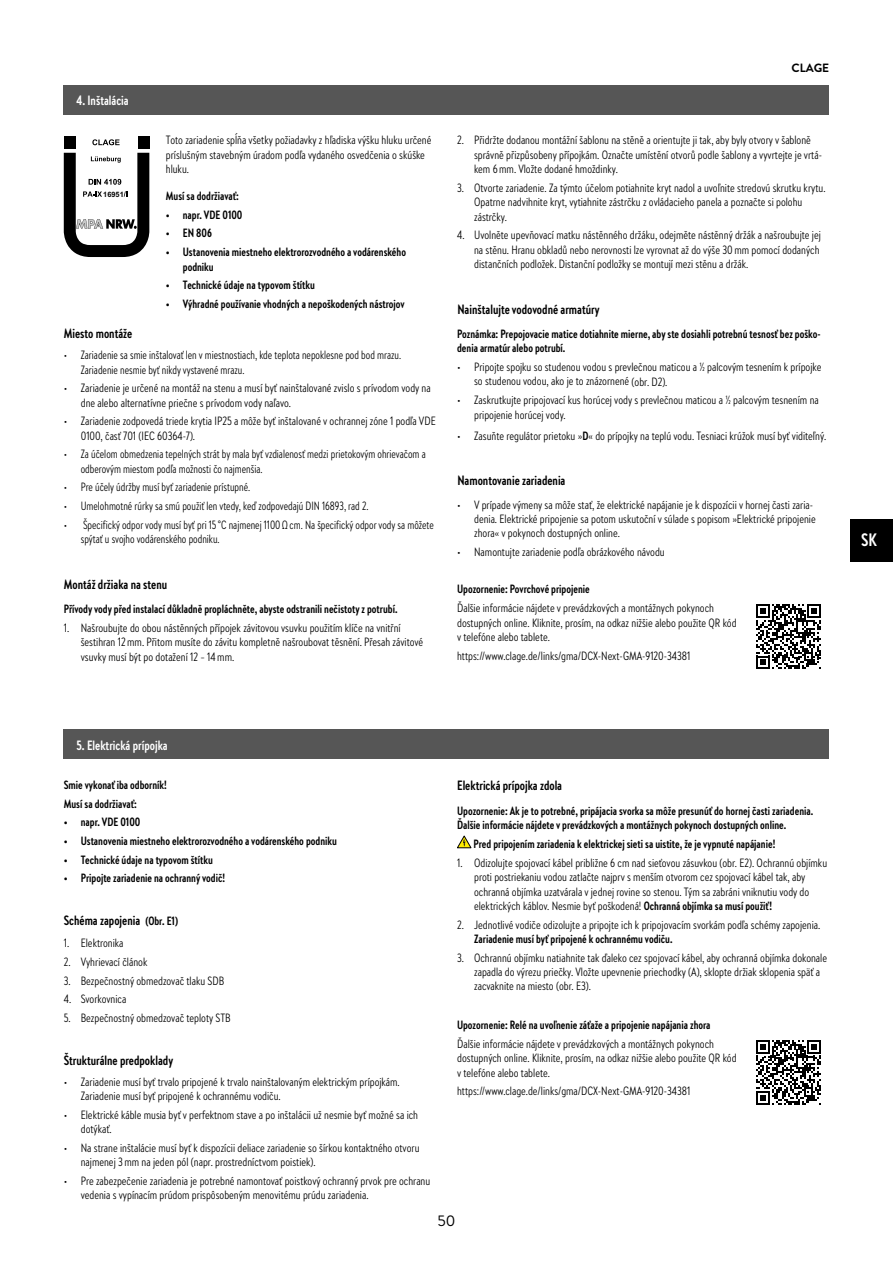
<style>
.page{position:relative;width:893px;height:1263px;background:#fff}
.page>*{position:absolute;margin:0;border:0;box-sizing:border-box;transform-origin:0 0}
.t1{font:700 18px "Brandon Text Cond";color:#fff}
.t2{font:15px "Brandon Text";color:#000}
.t3{font:700 13.5px "Brandon Text Cond";color:#000}
.t4{font:700 13.5px "Brandon Text Cond";color:#fff}
.t5{font:12px/14.4px "Brandon Text Cond";color:#000}
.t6{font:700 12px/14.4px "Brandon Text Cond";color:#000}
.t7{font:12px/14.4px "Brandon Text Cond";color:#000;scale:.94 1}
.t8{font:700 12px "Brandon Text";color:#000}
.t9{font:700 7.35px "Arial";color:#000}
.s1{font-weight:700}
.s2{font-size:12px}
</style>
<div class="page">
<div style="left:850px;top:519px;width:43px;height:42px;background:#000"></div>
<svg style="left:756px;top:604px;width:65px;height:65px"></svg>
<svg style="left:756px;top:1040px;width:65px;height:65px"></svg>
<div style="left:64px;top:85px;width:765px;height:30px;background:#565656"></div>
<svg style="left:457px;top:836px;width:14px;height:12px"></svg>
<div style="left:64px;top:729px;width:765px;height:30px;background:#565656"></div>
<div style="left:64px;top:136px;width:11px;height:12px;background:#000"></div>
<div style="left:138px;top:136px;width:11px;height:12px;background:#000"></div>
<svg style="left:92px;top:139px;width:28px;height:6px"></svg>
<svg style="left:64px;top:153px;width:85px;height:104px"></svg>
<p class="t4" style="left:77px;top:92px;width:54px">4. Inštalácia</p>
<p class="t5" style="left:166px;top:133px;width:267px">Toto zariadenie spĺňa všetky požiadavky z hľadiska výšku hluku určené príslušným stavebným úradom podľa vydaného osvedčenia o skúške hluku.</p>
<p class="t9" style="left:103px;top:189px;width:22px">16951</p>
<p class="t6" style="left:166px;top:188px;width:74px">Musí sa dodržiavať:</p>
<p class="t6" style="left:166px;top:207px;width:78px">• napr. VDE 0100</p>
<p class="t6" style="left:166px;top:226px;width:48px">• EN 806</p>
<p class="t6" style="left:183px;top:244px;width:225px;text-indent:-17px">• Ustanovenia miestneho elektrorozvodného a vodárenského podniku</p>
<p class="t6" style="left:166px;top:277px;width:151px">• Technické údaje na typovom štítku</p>
<p class="t6" style="left:166px;top:296px;width:240px">• Výhradné používanie vhodných a nepoškodených nástrojov</p>
<p class="t3" style="left:64px;top:324px;width:70px">Miesto montáže</p>
<p class="t7" style="left:81px;top:347px;width:342px;text-indent:-17px">• Zariadenie sa smie inštalovať len v miestnostiach, kde teplota nepoklesne pod bod mrazu.<br>Zariadenie nesmie byť nikdy vystavené mrazu.</p>
<p class="t5" style="left:81px;top:380px;width:351px;text-indent:-17px">• Zariadenie je určené na montáž na stenu a musí byť nainštalované zvislo s prívodom vody na dne alebo alternatívne priečne s prívodom vody naľavo.</p>
<p class="t5" style="left:81px;top:413px;width:356px;text-indent:-17px">• Zariadenie zodpovedá triede krytia IP25 a môže byť inštalované v ochrannej zóne 1 podľa VDE<br>0100, časť 701 (IEC 60364-7).</p>
<p class="t7" style="left:81px;top:447px;width:368px;text-indent:-17px">• Za účelom obmedzenia tepelných strát by mala byť vzdialenosť medzi prietokovým ohrievačom a odberovým miestom podľa možnosti čo najmenšia.</p>
<p class="t7" style="left:64px;top:480px;width:200px">• Pre účely údržby musí byť zariadenie prístupné.</p>
<p class="t7" style="left:64px;top:498px;width:326px">• Umelohmotné rúrky sa smú použiť len vtedy, keď zodpovedajú DIN 16893, rad 2.</p>
<p class="t7" style="left:81px;top:517px;width:377px;text-indent:-17px">• Špecifický odpor vody musí byť pri 15 °C najmenej 1100Ωcm. Na špecifický odpor vody sa môžete spýtať u svojho vodárenského podniku.</p>
<p class="t3" style="left:64px;top:575px;width:105px">Montáž držiaka na stenu</p>
<p class="t6" style="left:64px;top:602px;width:335px">Přívody vody před instalací důkladně propláchněte, abyste odstranili nečistoty z potrubí.</p>
<p class="t5" style="left:81px;top:620px;width:344px;text-indent:-17px">1. Našroubujte do obou nástěnných přípojek závitovou vsuvku použitím klíče na vnitřní šestihran 12mm. Přitom musíte do závitu kompletně našroubovat těsnění. Přesah závitové vsuvky musí být po dotažení 12 – 14mm.</p>
<p class="t8" style="left:791px;top:60px;width:39px">CLAGE</p>
<p class="t5" style="left:474px;top:133px;width:349px;text-indent:-17px">2. Přidržte dodanou montážní šablonu na stěně a orientujte ji tak, aby byly otvory v šabloně správně přizpůsobeny přípojkám. Označte umístění otvorů podle šablony a vyvrtejte je vrtá&shy;kem 6mm. Vložte dodané hmoždinky.</p>
<p class="t5" style="left:474px;top:180px;width:353px;text-indent:-17px">3. Otvorte zariadenie. Za týmto účelom potiahnite kryt nadol a uvoľnite stredovú skrutku krytu.<br>Opatrne nadvihnite kryt, vytiahnite zástrčku z ovládacieho panela a poznačte si polohu zástrčky.</p>
<p class="t5" style="left:474px;top:228px;width:348px;text-align:justify;text-indent:-17px">4. Uvolněte upevňovací matku nástěnného držáku, odejměte nástěnný držák a našroubujte jej na stěnu. Hranu obkladů nebo nerovnosti lze vyrovnat až do výše 30mm pomocí dodaných distančních podložek. Distanční podložky se montují mezi stěnu a držák.</p>
<p class="t3" style="left:457px;top:300px;width:144px">Nainštalujte vodovodné armatúry</p>
<p class="t6" style="left:457px;top:326px;width:365px">Poznámka: Prepojovacie matice dotiahnite mierne, aby ste dosiahli potrebnú tesnosť bez poško&shy;denia armatúr alebo potrubí.</p>
<p class="t5" style="left:474px;top:359px;width:349px;text-indent:-17px">• Pripojte spojku so studenou vodou s prevlečnou maticou a ½ palcovým tesnením k prípojke so studenou vodou, ako je to znázornené.(obr. D2).</p>
<p class="t5" style="left:474px;top:392px;width:346px;text-indent:-17px">• Zaskrutkujte pripojovací kus horúcej vody s prevlečnou maticou a ½ palcovým tesnením na pripojenie horúcej vody.</p>
<p class="t5" style="left:457px;top:428px;width:371px">• Zasuňte regulátor prietoku »<span class="s1">D</span>« do prípojky na teplú vodu. Tesniaci krúžok musí byť viditeľný.</p>
<p class="t3" style="left:457px;top:471px;width:109px">Namontovanie zariadenia</p>
<p class="t5" style="left:474px;top:497px;width:343px;text-indent:-17px">• V prípade výmeny sa môže stať, že elektrické napájanie je k dispozícii v hornej časti zaria&shy;denia. Elektrické pripojenie sa potom uskutoční v súlade s popisom »Elektrické pripojenie zhora« v pokynoch dostupných online.</p>
<p class="t5" style="left:457px;top:544px;width:209px">• Namontujte zariadenie podľa obrázkového návodu</p>
<p class="t6" style="left:457px;top:581px;width:134px">Upozornenie: Povrchové pripojenie</p>
<p class="t5" style="left:457px;top:601px;width:281px">Ďalšie informácie nájdete v prevádzkových a montážnych pokynoch dostupných online. Kliknite, prosím, na odkaz nižšie alebo použite QR kód v telefóne alebo tablete.</p>
<p class="t5" style="left:457px;top:648px;width:235px">https://www.clage.de/links/gma/DCX-Next-GMA-9120-34381</p>
<p class="t4" style="left:77px;top:736px;width:93px">5. Elektrická prípojka</p>
<p class="t6" style="left:64px;top:777px;width:105px">Smie vykonať iba odborník!</p>
<p class="t3" style="left:457px;top:776px;width:107px">Elektrická prípojka zdola</p>
<p class="t6" style="left:64px;top:796px;width:74px">Musí sa dodržiavať:</p>
<p class="t6" style="left:64px;top:814px;width:78px">• napr. VDE 0100</p>
<p class="t6" style="left:64px;top:833px;width:275px">• Ustanovenia miestneho elektrorozvodného a vodárenského podniku</p>
<p class="t6" style="left:64px;top:852px;width:151px">• Technické údaje na typovom štítku</p>
<p class="t6" style="left:64px;top:870px;width:163px">• Pripojte zariadenie na ochranný vodič!</p>
<p class="t6" style="left:457px;top:803px;width:358px">Upozornenie: Ak je to potrebné, pripájacia svorka sa môže presunúť do hornej časti zariadenia.<br>Ďalšie informácie nájdete v prevádzkových a montážnych pokynoch dostupných online.</p>
<p class="t6" style="left:474px;top:836px;width:303px">Pred pripojením zariadenia k elektrickej sieti sa uistite, že je vypnuté napájanie!</p>
<p class="t5" style="left:474px;top:855px;width:354px;text-indent:-17px">1. Odizolujte spojovací kábel približne 6 cm nad sieťovou zásuvkou (obr. E2). Ochrannú objímku proti postriekaniu vodou zatlačte najprv s menším otvorom cez spojovací kábel tak, aby ochranná objímka uzatvárala v jednej rovine so stenou. Tým sa zabráni vniknutiu vody do elektrických káblov. Nesmie byť poškodená! <span class="s1">Ochranná objímka sa musí použiť!</span></p>
<p class="t5" style="left:457px;top:917px;width:365px">2. Jednotlivé vodiče odizolujte a pripojte ich k pripojovacím svorkám podľa schémy zapojenia.</p>
<p class="t6" style="left:474px;top:931px;width:200px">Zariadenie musí byť pripojené k ochrannému vodiču.</p>
<p class="t5" style="left:474px;top:950px;width:354px;text-indent:-17px">3. Ochrannú objímku natiahnite tak ďaleko cez spojovací kábel, aby ochranná objímka dokonale zapadla do výrezu priečky. Vložte upevnenie priechodky (A), sklopte držiak sklopenia späť a zacvaknite na miesto (obr. E3).</p>
<p class="t3" style="left:64px;top:911px;width:116px">Schéma zapojenia <span class="s2">(Obr. E1)</span></p>
<p class="t5" style="left:64px;top:936px;width:61px">1. Elektronika</p>
<p class="t5" style="left:64px;top:954px;width:85px">2. Vyhrievací článok</p>
<p class="t5" style="left:64px;top:973px;width:162px">3. Bezpečnostný obmedzovač tlaku SDB</p>
<p class="t5" style="left:64px;top:991px;width:64px">4. Svorkovnica</p>
<p class="t5" style="left:64px;top:1010px;width:169px">5. Bezpečnostný obmedzovač teploty STB</p>
<p class="t6" style="left:457px;top:1017px;width:255px">Upozornenie: Relé na uvoľnenie záťaže a pripojenie napájania zhora</p>
<p class="t3" style="left:64px;top:1051px;width:111px">Štrukturálne predpoklady</p>
<p class="t5" style="left:81px;top:1074px;width:321px;text-indent:-17px">• Zariadenie musí byť trvalo pripojené k trvalo nainštalovaným elektrickým prípojkám.<br>Zariadenie musí byť pripojené k ochrannému vodiču.</p>
<p class="t5" style="left:81px;top:1107px;width:339px;text-indent:-17px">• Elektrické káble musia byť v perfektnom stave a po inštalácii už nesmie byť možné sa ich dotýkať.</p>
<p class="t5" style="left:81px;top:1140px;width:340px;text-indent:-17px">• Na strane inštalácie musí byť k dispozícii deliace zariadenie so šírkou kontaktného otvoru najmenej 3mm na jeden pól (napr. prostredníctvom poistiek).</p>
<p class="t5" style="left:81px;top:1173px;width:351px;text-indent:-17px">• Pre zabezpečenie zariadenia je potrebné namontovať poistkový ochranný prvok pre ochranu vedenia s vypínacím prúdom prispôsobeným menovitému prúdu zariadenia.</p>
<p class="t5" style="left:457px;top:1036px;width:281px">Ďalšie informácie nájdete v prevádzkových a montážnych pokynoch dostupných online. Kliknite, prosím, na odkaz nižšie alebo použite QR kód v telefóne alebo tablete.</p>
<p class="t5" style="left:457px;top:1084px;width:235px">https://www.clage.de/links/gma/DCX-Next-GMA-9120-34381</p>
<p class="t2" style="left:437px;top:1210px;width:20px">50</p>
<h1 class="t1" style="left:861px;top:528px;width:17px">SK</h1>
</div>
